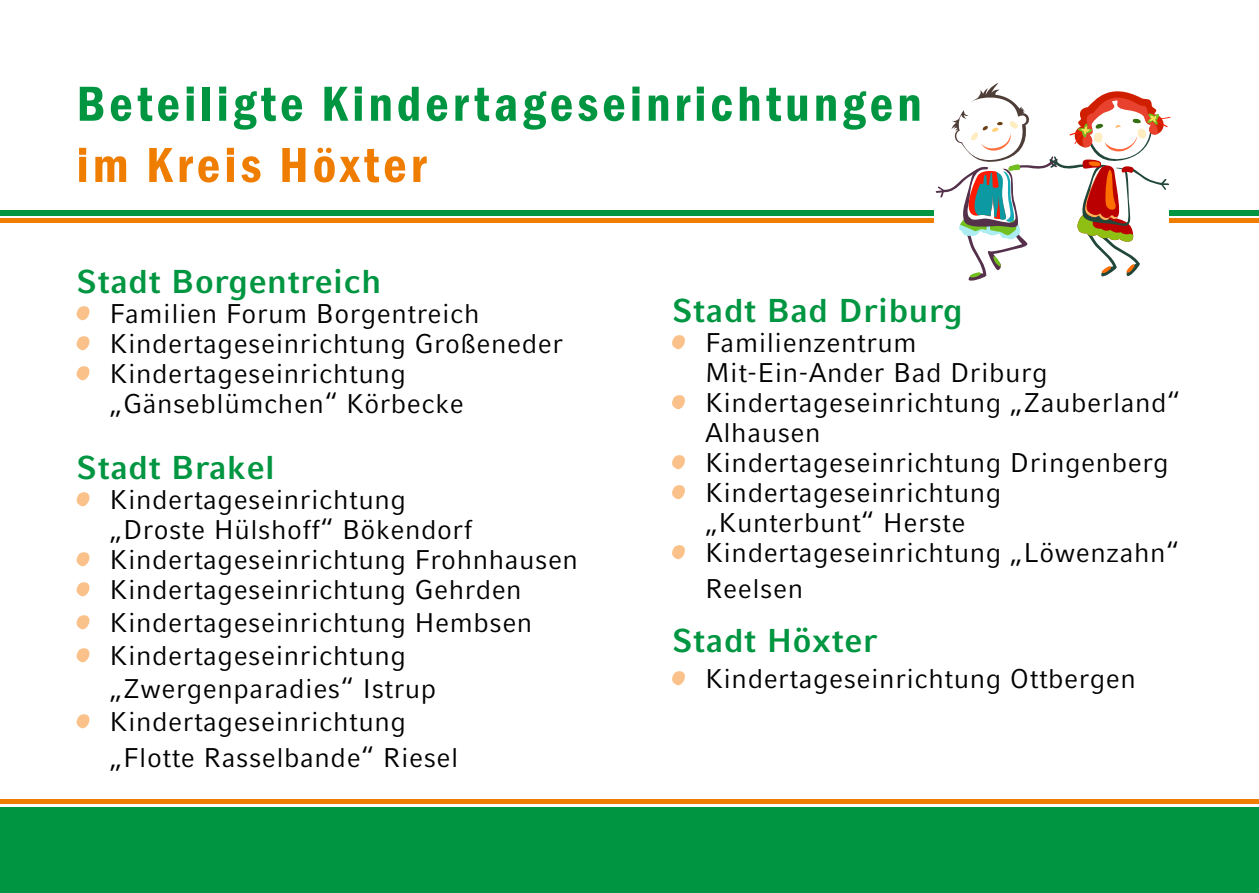
<style>
.page{position:relative;width:1259px;height:893px;background:#fff}
.page>*{position:absolute;margin:0;border:0;box-sizing:border-box;transform-origin:0 0}
.t1{font:600 condensed 51px "Franklin Gothic";letter-spacing:.08em;color:#009641}
.t2{font:600 condensed 51px "Franklin Gothic";letter-spacing:.08em;color:#ef7d00}
.t3{font:700 33px "Compatil Fact LT Pro";letter-spacing:.02em;color:#009641}
.t4{font:27px/30px "Compatil Fact LT Pro";letter-spacing:.02em;color:#000}
</style>
<div class="page">
<div style="left:0;top:808px;width:1259px;height:85px;background:#009641"></div>
<div style="left:0;top:799px;width:1259px;height:5px;background:#ef7d00"></div>
<hr style="left:0;top:219px;width:933px;height:4px;background:#ef7d00">
<div style="left:0;top:210px;width:933px;height:6px;background:#009641"></div>
<svg style="left:76px;top:306px;width:14px;height:15px"></svg>
<svg style="left:76px;top:336px;width:14px;height:15px"></svg>
<svg style="left:76px;top:366px;width:14px;height:15px"></svg>
<svg style="left:76px;top:492px;width:14px;height:15px"></svg>
<svg style="left:76px;top:552px;width:14px;height:15px"></svg>
<svg style="left:76px;top:582px;width:14px;height:15px"></svg>
<svg style="left:76px;top:615px;width:14px;height:15px"></svg>
<svg style="left:76px;top:648px;width:14px;height:15px"></svg>
<svg style="left:76px;top:714px;width:14px;height:15px"></svg>
<hr style="left:1169px;top:219px;width:90px;height:4px;background:#ef7d00">
<div style="left:1169px;top:210px;width:90px;height:6px;background:#009641"></div>
<svg style="left:672px;top:335px;width:13px;height:15px"></svg>
<svg style="left:672px;top:395px;width:13px;height:15px"></svg>
<svg style="left:672px;top:455px;width:13px;height:15px"></svg>
<svg style="left:672px;top:485px;width:13px;height:15px"></svg>
<svg style="left:672px;top:545px;width:13px;height:15px"></svg>
<svg style="left:672px;top:671px;width:13px;height:15px"></svg>
<svg style="left:935px;top:82px;width:236px;height:199px"></svg>
<h1 class="t1" style="left:77px;top:70px;width:846px">Beteiligte Kindertageseinrichtungen</h1>
<h1 class="t2" style="left:77px;top:131px;width:351px">im Kreis Höxter</h1>
<p class="t3" style="left:77px;top:262px;width:306px">Stadt Borgentreich</p>
<p class="t4" style="left:110px;top:299px;width:455px">Familien Forum Borgentreich<br>Kindertageseinrichtung Großeneder<br>Kindertageseinrichtung „Gänseblümchen“ Körbecke</p>
<p class="t3" style="left:77px;top:448px;width:200px">Stadt Brakel</p>
<p class="t4" style="left:110px;top:485px;width:470px">Kindertageseinrichtung<br>„Droste Hülshoff“ Bökendorf<br>Kindertageseinrichtung Frohnhausen<br>Kindertageseinrichtung Gehrden</p>
<p class="t4" style="left:110px;top:607px;width:424px;line-height:33px">Kindertageseinrichtung Hembsen<br>Kindertageseinrichtung „Zwergenparadies“ Istrup<br>Kindertageseinrichtung</p>
<p class="t4" style="left:110px;top:743px;width:350px">„Flotte Rasselbande“ Riesel</p>
<p class="t3" style="left:672px;top:291px;width:292px">Stadt Bad Driburg</p>
<p class="t4" style="left:705px;top:328px;width:477px">Familienzentrum<br>Mit-Ein-Ander Bad Driburg<br>Kindertageseinrichtung „Zauberland“<br>Alhausen<br>Kindertageseinrichtung Dringenberg<br>Kindertageseinrichtung<br>„Kunterbunt“ Herste<br>Kindertageseinrichtung „Löwenzahn“</p>
<p class="t4" style="left:705px;top:574px;width:100px">Reelsen</p>
<p class="t3" style="left:672px;top:621px;width:207px">Stadt Höxter</p>
<p class="t4" style="left:705px;top:664px;width:432px">Kindertageseinrichtung Ottbergen</p>
</div>
